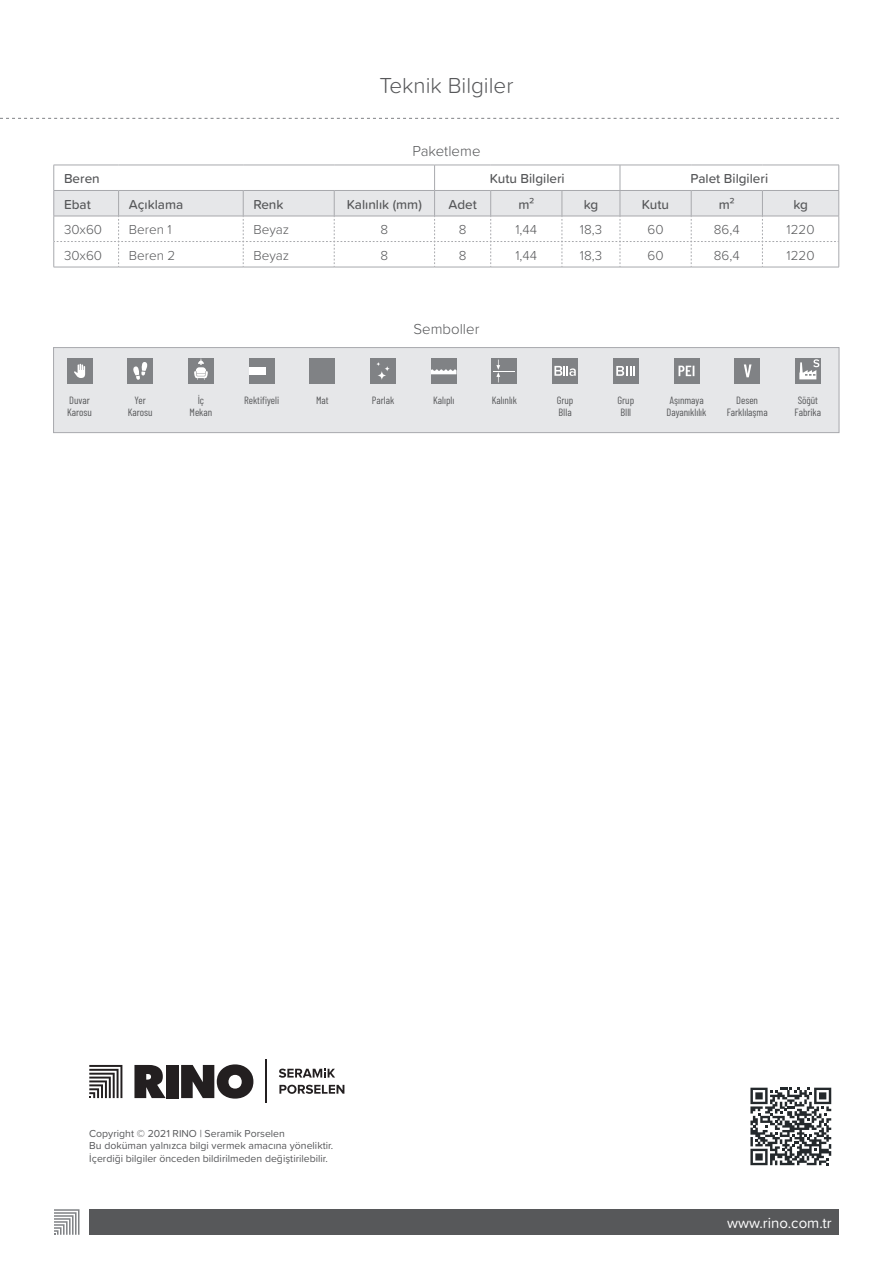
<style>
.page{position:relative;width:893px;height:1263px;background:#fff}
.page>*{position:absolute;margin:0;border:0;box-sizing:border-box;transform-origin:0 0}
.t1{font:300 22.5px "Proxima Soft";color:#57585a}
.t2{font:300 15px "Proxima Soft";color:#57585a}
.t3{font:15px "Proxima Soft";color:#fff}
.t4{font:500 13.5px "Proxima Soft";color:#57585a}
.t5{font:300 13.5px "Proxima Soft";color:#57585a}
.t6{font:10.5px/12.6px "Proxima Soft";color:#57585a}
.t7{font:10.5px/12.6px "Barlow Condensed";color:#57585a}
</style>
<div class="page">
<svg style="left:54px;top:165px;width:785px;height:102px"></svg>
<hr style="left:54px;top:267px;width:65px;height:1px;background:#a8a9ad">
<hr style="left:119px;top:267px;width:124px;height:1px;background:#a8a9ad">
<hr style="left:243px;top:267px;width:91px;height:1px;background:#a8a9ad">
<hr style="left:334px;top:267px;width:101px;height:1px;background:#a8a9ad">
<hr style="left:435px;top:267px;width:56px;height:1px;background:#a8a9ad">
<hr style="left:491px;top:267px;width:71px;height:1px;background:#a8a9ad">
<hr style="left:562px;top:267px;width:58px;height:1px;background:#a8a9ad">
<hr style="left:620px;top:267px;width:71px;height:1px;background:#a8a9ad">
<hr style="left:691px;top:267px;width:71px;height:1px;background:#a8a9ad">
<hr style="left:762px;top:267px;width:77px;height:1px;background:#a8a9ad">
<div style="left:166px;top:1065px;width:12px;height:33px;background:#231f20"></div>
<svg style="left:181px;top:1064px;width:72px;height:34px"></svg>
<svg style="left:134px;top:1065px;width:32px;height:33px"></svg>
<svg style="left:89px;top:1065px;width:33px;height:33px"></svg>
<hr style="left:266px;top:1059px;width:1px;height:44px;background:#231f20">
<svg style="left:279px;top:1085px;width:65px;height:9px"></svg>
<svg style="left:279px;top:1068px;width:56px;height:10px"></svg>
<svg style="left:750px;top:1088px;width:81px;height:77px"></svg>
<div style="left:89px;top:1209px;width:750px;height:26px;background:#57585a"></div>
<svg style="left:54px;top:1209px;width:26px;height:26px"></svg>
<svg style="left:0;top:118px;width:839px;height:1px"></svg>
<div style="left:53px;top:347px;width:786px;height:86px;background:#e6e7e9;border:1px solid #a8a9ad"></div>
<div style="left:67px;top:358px;width:25px;height:26px;background:#808285"></div>
<svg style="left:74px;top:364px;width:11px;height:14px"></svg>
<div style="left:128px;top:358px;width:25px;height:26px;background:#808285"></div>
<svg style="left:133px;top:362px;width:15px;height:18px"></svg>
<div style="left:734px;top:358px;width:26px;height:26px;background:#808285"></div>
<svg style="left:744px;top:364px;width:7px;height:13px"></svg>
<div style="left:795px;top:358px;width:26px;height:26px;background:#808285"></div>
<svg style="left:799px;top:359px;width:20px;height:20px"></svg>
<div style="left:613px;top:358px;width:26px;height:26px;background:#808285"></div>
<svg style="left:616px;top:366px;width:19px;height:10px"></svg>
<div style="left:552px;top:358px;width:26px;height:26px;background:#808285"></div>
<svg style="left:554px;top:366px;width:22px;height:10px"></svg>
<div style="left:249px;top:358px;width:25px;height:26px;background:#808285"></div>
<div style="left:249px;top:367px;width:16px;height:7px;background:#fff"></div>
<div style="left:188px;top:358px;width:26px;height:26px;background:#808285"></div>
<svg style="left:194px;top:358px;width:14px;height:22px"></svg>
<div style="left:492px;top:358px;width:25px;height:26px;background:#808285"></div>
<svg style="left:493px;top:360px;width:22px;height:22px"></svg>
<div style="left:370px;top:358px;width:26px;height:26px;background:#808285"></div>
<svg style="left:376px;top:362px;width:14px;height:18px"></svg>
<div style="left:431px;top:358px;width:25px;height:26px;background:#808285"></div>
<svg style="left:431px;top:369px;width:25px;height:5px"></svg>
<div style="left:310px;top:358px;width:25px;height:26px;background:#808285"></div>
<div style="left:674px;top:358px;width:25px;height:26px;background:#808285"></div>
<svg style="left:678px;top:366px;width:16px;height:10px"></svg>
<h1 class="t1" style="left:379px;top:69px;width:135px">Teknik Bilgiler</h1>
<h2 class="t2" style="left:412px;top:140px;width:70px">Paketleme</h2>
<p class="t4" style="left:64px;top:168px;width:37px">Beren</p>
<p class="t4" style="left:490px;top:168px;width:76px">Kutu Bilgileri</p>
<p class="t4" style="left:691px;top:168px;width:79px">Palet Bilgileri</p>
<p class="t4" style="left:64px;top:194px;width:28px">Ebat</p>
<p class="t4" style="left:129px;top:194px;width:56px">Açıklama</p>
<p class="t4" style="left:253px;top:194px;width:32px">Renk</p>
<p class="t4" style="left:347px;top:194px;width:77px">Kalınlık (mm)</p>
<p class="t4" style="left:448px;top:194px;width:30px">Adet</p>
<p class="t4" style="left:518px;top:194px;width:17px">m²</p>
<p class="t4" style="left:584px;top:194px;width:16px">kg</p>
<p class="t4" style="left:642px;top:194px;width:29px">Kutu</p>
<p class="t4" style="left:719px;top:194px;width:17px">m²</p>
<p class="t4" style="left:793px;top:194px;width:16px">kg</p>
<p class="t5" style="left:64px;top:219px;width:40px">30x60</p>
<p class="t5" style="left:129px;top:219px;width:44px">Beren 1</p>
<p class="t5" style="left:253px;top:219px;width:37px">Beyaz</p>
<p class="t5" style="left:381px;top:219px;width:9px">8</p>
<p class="t5" style="left:459px;top:219px;width:9px">8</p>
<p class="t5" style="left:515px;top:219px;width:23px">1,44</p>
<p class="t5" style="left:580px;top:219px;width:24px">18,3</p>
<p class="t5" style="left:647px;top:219px;width:18px">60</p>
<p class="t5" style="left:714px;top:219px;width:27px">86,4</p>
<p class="t5" style="left:787px;top:219px;width:29px">1220</p>
<p class="t5" style="left:64px;top:245px;width:40px">30x60</p>
<p class="t5" style="left:129px;top:245px;width:48px">Beren 2</p>
<p class="t5" style="left:253px;top:245px;width:37px">Beyaz</p>
<p class="t5" style="left:381px;top:245px;width:9px">8</p>
<p class="t5" style="left:459px;top:245px;width:9px">8</p>
<p class="t5" style="left:515px;top:245px;width:23px">1,44</p>
<p class="t5" style="left:580px;top:245px;width:24px">18,3</p>
<p class="t5" style="left:647px;top:245px;width:18px">60</p>
<p class="t5" style="left:714px;top:245px;width:27px">86,4</p>
<p class="t5" style="left:787px;top:245px;width:29px">1220</p>
<h2 class="t2" style="left:414px;top:318px;width:67px">Semboller</h2>
<p class="t7" style="left:198px;top:393px;width:8px">İç</p>
<p class="t7" style="left:244px;top:393px;width:37px">Rektifiyeli</p>
<p class="t7" style="left:190px;top:406px;width:24px">Mekan</p>
<p class="t7" style="left:67px;top:393px;width:26px">Duvar<br>Karosu</p>
<p class="t7" style="left:128px;top:393px;width:26px;text-align:center">Yer<br>Karosu</p>
<p class="t7" style="left:727px;top:393px;width:42px;text-align:center">Desen<br>Farklılaşma</p>
<p class="t7" style="left:795px;top:393px;width:28px">Söğüt<br>Fabrika</p>
<p class="t7" style="left:316px;top:393px;width:14px">Mat</p>
<p class="t7" style="left:372px;top:393px;width:24px">Parlak</p>
<p class="t7" style="left:433px;top:393px;width:23px">Kalıplı</p>
<p class="t7" style="left:492px;top:393px;width:27px">Kalınlık</p>
<p class="t7" style="left:666px;top:393px;width:41px">Aşınmaya<br>Dayanıklılık</p>
<p class="t7" style="left:557px;top:393px;width:18px">Grup<br>BIla</p>
<p class="t7" style="left:617px;top:393px;width:18px">Grup<br>BIll</p>
<p class="t6" style="left:89px;top:1126px;width:245px">Copyright © 2021 RINO | Seramik Porselen<br>Bu doküman yalnızca bilgi vermek amacına yöneliktir.<br>İçerdiği bilgiler önceden bildirilmeden değiştirilebilir.</p>
<h2 class="t3" style="left:727px;top:1212px;width:106px">www.rino.com.tr</h2>
</div>
